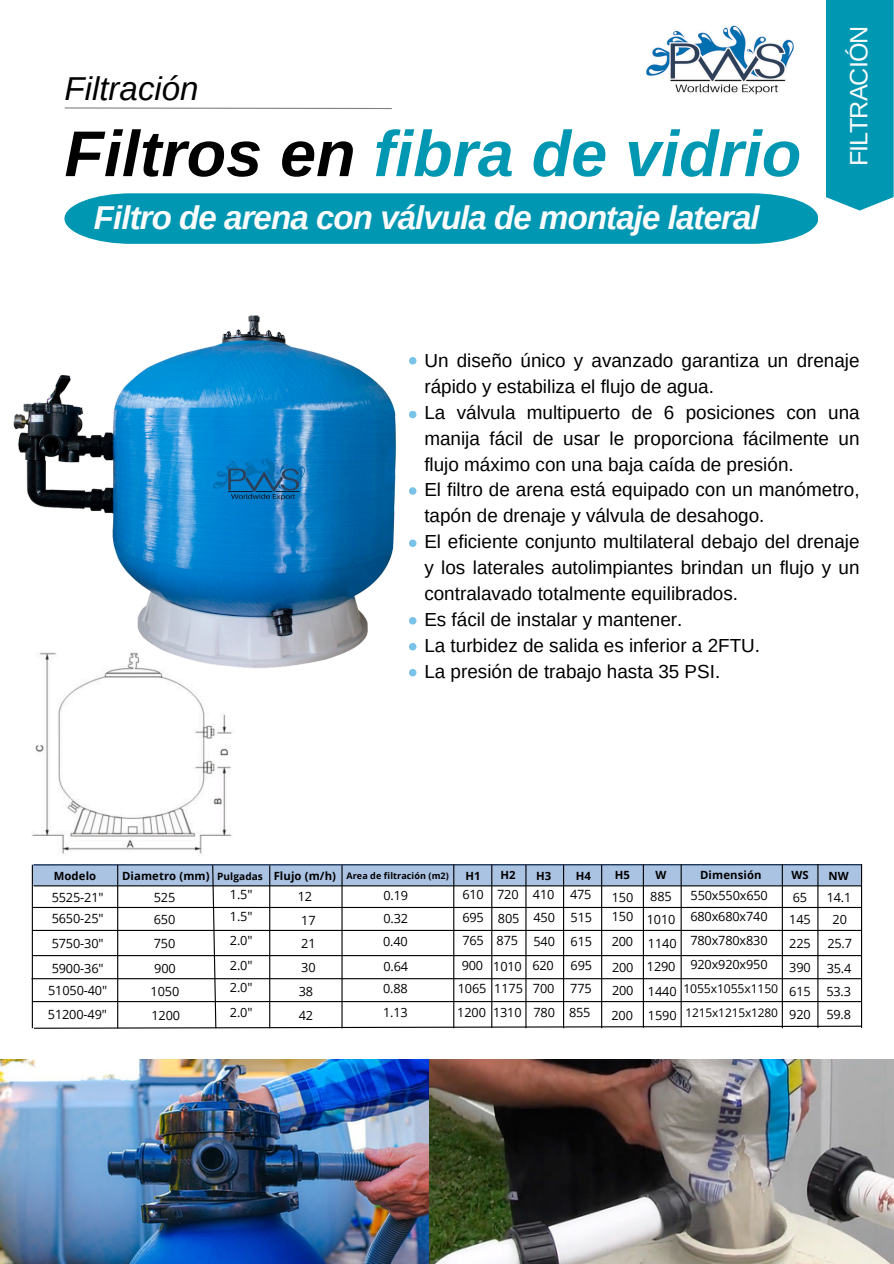
<style>
.page{position:relative;width:894px;height:1264px;background:#fff}
.page>*{position:absolute;margin:0;border:0;box-sizing:border-box;transform-origin:0 0}
.t1{font:italic 700 64.65px "Arimo";color:#0097b2}
.t2{font:italic 700 33px "Arimo";letter-spacing:-.03em;color:#fcfbfc}
.t3{font:italic 33px "Arimo";color:#000}
.t4{font:25.05px "Arimo";letter-spacing:-.04em;color:#fbfbfc}
.t5{font:18.9px/25.8px "Arimo";color:#000}
.t6{font:12.75px "Open Sans";letter-spacing:-.01em;color:#000}
.t7{font:12.3px "Open Sans";letter-spacing:-.01em;color:#000}
.t8{font:12px "Open Sans";letter-spacing:-.01em;color:#000}
.t9{font:700 11.25px "Open Sans";letter-spacing:.01em;color:#000}
.t10{font:700 10.05px "Open Sans";letter-spacing:.01em;color:#000}
.t11{font:700 9px "Open Sans";letter-spacing:.01em;color:#000}
.s1{color:#000}
</style>
<div class="page">
<div style="left:826px;top:0;width:67px;height:210px;background:#0097b2"></div>
<img style="left:646px;top:25px;width:148px;height:70px">
<svg style="left:64px;top:107px;width:328px;height:2px"></svg>
<svg style="left:64px;top:193px;width:754px;height:51px;background:#0b9bb5"></svg>
<img style="left:32px;top:713px;width:200px;height:141px">
<img style="left:428px;top:1059px;width:465px;height:204px">
<img style="left:0;top:1059px;width:428px;height:204px">
<img style="left:13px;top:315px;width:404px;height:398px">
<hr style="left:32px;top:865px;width:1px;height:163px;background:#000">
<svg style="left:33px;top:864px;width:829px;height:165px"></svg>
<hr style="left:453px;top:864px;width:1px;height:164px;background:#000">
<hr style="left:491px;top:864px;width:1px;height:164px;background:#000">
<hr style="left:525px;top:865px;width:1px;height:163px;background:#000">
<hr style="left:563px;top:865px;width:1px;height:163px;background:#000">
<hr style="left:642px;top:864px;width:1px;height:163px;background:#000">
<hr style="left:680px;top:864px;width:1px;height:163px;background:#000">
<hr style="left:860px;top:864px;width:1px;height:163px;background:#000">
<p class="t3" style="left:64px;top:70px;width:136px">Filtración</p>
<h1 class="t1" style="left:64px;top:118px;width:738px"><span class="s1">Filtros en</span> fibra de vidrio</h1>
<h3 class="t2" style="left:94px;top:199px;width:667px">Filtro de arena con válvula de montaje lateral</h3>
<p class="t4" style="left:844px;top:166px;width:142px;rotate:-90deg">FILTRACIÓN</p>
<h2 class="t5" style="left:424px;top:347px;width:436px">Un diseño único y avanzado garantiza un drenaje rápido y estabiliza el flujo de agua.<br>La válvula multipuerto de 6 posiciones con una manija fácil de usar le proporciona fácilmente un flujo máximo con una baja caída de presión.<br>El filtro de arena está equipado con un manómetro, tapón de drenaje y válvula de desahogo.<br>El eficiente conjunto multilateral debajo del drenaje y los laterales autolimpiantes brindan un flujo y un contralavado totalmente equilibrados.<br>Es fácil de instalar y mantener.<br>La turbidez de salida es inferior a 2FTU.<br>La presión de trabajo hasta 35 PSI.</h2>
<p class="t9" style="left:54px;top:867px;width:44px">Modelo</p>
<p class="t9" style="left:122px;top:867px;width:89px">Diametro (mm)</p>
<p class="t10" style="left:217px;top:869px;width:47px">Pulgadas</p>
<p class="t9" style="left:700px;top:867px;width:63px">Dimensión</p>
<p class="t6" style="left:154px;top:888px;width:23px">525</p>
<p class="t6" style="left:230px;top:885px;width:24px">1.5"</p>
<p class="t6" style="left:297px;top:887px;width:16px">12</p>
<p class="t6" style="left:301px;top:911px;width:16px">17</p>
<p class="t6" style="left:301px;top:934px;width:16px">21</p>
<h6 class="t11" style="left:346px;top:869px;width:104px">Area de filtración (m2)</h6>
<h6 class="t9" style="left:465px;top:867px;width:17px">H1</h6>
<h6 class="t9" style="left:500px;top:867px;width:17px">H2</h6>
<h6 class="t9" style="left:536px;top:867px;width:17px">H3</h6>
<p class="t9" style="left:575px;top:867px;width:17px">H4</p>
<h6 class="t9" style="left:614px;top:867px;width:17px">H5</h6>
<h6 class="t9" style="left:655px;top:867px;width:12px">W</h6>
<h6 class="t9" style="left:791px;top:866px;width:19px">WS</h6>
<h6 class="t9" style="left:828px;top:867px;width:22px">NW</h6>
<h6 class="t6" style="left:497px;top:885px;width:23px">720</h6>
<h6 class="t6" style="left:532px;top:885px;width:23px">410</h6>
<h6 class="t6" style="left:570px;top:885px;width:23px">475</h6>
<p class="t6" style="left:826px;top:888px;width:26px">14.1</p>
<p class="t9" style="left:273px;top:867px;width:64px">Flujo (m/h)</p>
<p class="t6" style="left:462px;top:885px;width:23px">610</p>
<p class="t6" style="left:383px;top:886px;width:26px">0.19</p>
<h4 class="t6" style="left:611px;top:888px;width:23px">150</h4>
<p class="t6" style="left:650px;top:887px;width:23px">885</p>
<p class="t6" style="left:690px;top:886px;width:79px">550x550x650</p>
<h5 class="t6" style="left:792px;top:888px;width:16px">65</h5>
<p class="t6" style="left:52px;top:888px;width:53px">5525-21"</p>
<p class="t6" style="left:52px;top:909px;width:53px">5650-25"</p>
<p class="t6" style="left:52px;top:934px;width:53px">5750-30"</p>
<p class="t6" style="left:52px;top:958px;width:53px">5900-36"</p>
<p class="t6" style="left:48px;top:981px;width:60px">51050-40"</p>
<h6 class="t6" style="left:48px;top:1005px;width:60px">51200-49"</h6>
<p class="t6" style="left:690px;top:907px;width:79px">680x680x740</p>
<p class="t6" style="left:690px;top:931px;width:79px">780x780x830</p>
<h6 class="t6" style="left:533px;top:908px;width:23px">450</h6>
<h6 class="t6" style="left:570px;top:908px;width:23px">515</h6>
<h6 class="t6" style="left:611px;top:907px;width:23px">150</h6>
<p class="t6" style="left:533px;top:932px;width:23px">540</p>
<h6 class="t6" style="left:532px;top:956px;width:23px">620</h6>
<h6 class="t6" style="left:533px;top:979px;width:23px">700</h6>
<h6 class="t6" style="left:533px;top:1003px;width:23px">780</h6>
<h6 class="t6" style="left:230px;top:907px;width:24px">1.5"</h6>
<h6 class="t6" style="left:462px;top:908px;width:23px">695</h6>
<h6 class="t6" style="left:462px;top:931px;width:23px">765</h6>
<h6 class="t6" style="left:461px;top:956px;width:23px">900</h6>
<h6 class="t6" style="left:457px;top:979px;width:30px">1065</h6>
<h6 class="t6" style="left:457px;top:1003px;width:30px">1200</h6>
<h6 class="t6" style="left:383px;top:909px;width:26px">0.32</h6>
<h6 class="t6" style="left:383px;top:932px;width:26px">0.40</h6>
<h6 class="t6" style="left:383px;top:957px;width:26px">0.64</h6>
<h6 class="t6" style="left:383px;top:979px;width:26px">0.88</h6>
<p class="t6" style="left:383px;top:1003px;width:26px">1.13</p>
<p class="t6" style="left:498px;top:909px;width:23px">805</p>
<h6 class="t6" style="left:154px;top:910px;width:23px">650</h6>
<h6 class="t6" style="left:154px;top:934px;width:23px">750</h6>
<h6 class="t6" style="left:154px;top:959px;width:23px">900</h6>
<h6 class="t6" style="left:151px;top:982px;width:30px">1050</h6>
<h6 class="t6" style="left:151px;top:1006px;width:30px">1200</h6>
<h6 class="t6" style="left:789px;top:910px;width:23px">145</h6>
<h6 class="t6" style="left:832px;top:910px;width:16px">20</h6>
<h6 class="t6" style="left:789px;top:933px;width:23px">225</h6>
<h6 class="t6" style="left:827px;top:933px;width:26px">25.7</h6>
<h6 class="t6" style="left:789px;top:958px;width:23px">390</h6>
<h6 class="t6" style="left:826px;top:958px;width:26px">35.4</h6>
<p class="t6" style="left:789px;top:981px;width:23px">615</p>
<h6 class="t6" style="left:826px;top:981px;width:26px">53.3</h6>
<h6 class="t6" style="left:789px;top:1005px;width:23px">920</h6>
<h6 class="t6" style="left:826px;top:1005px;width:26px">59.8</h6>
<h6 class="t6" style="left:646px;top:910px;width:30px">1010</h6>
<p class="t6" style="left:647px;top:934px;width:30px">1140</p>
<h6 class="t6" style="left:646px;top:957px;width:30px">1290</h6>
<h6 class="t6" style="left:647px;top:981px;width:30px">1440</h6>
<h6 class="t6" style="left:647px;top:1006px;width:30px">1590</h6>
<p class="t6" style="left:230px;top:931px;width:24px">2.0"</p>
<p class="t6" style="left:230px;top:956px;width:24px">2.0"</p>
<p class="t6" style="left:496px;top:931px;width:23px">875</p>
<p class="t6" style="left:493px;top:956px;width:30px">1010</p>
<p class="t6" style="left:493px;top:1003px;width:30px">1310</p>
<h6 class="t6" style="left:570px;top:932px;width:23px">615</h6>
<p class="t6" style="left:570px;top:956px;width:23px">695</p>
<h6 class="t6" style="left:570px;top:979px;width:23px">775</h6>
<h6 class="t6" style="left:569px;top:1003px;width:23px">855</h6>
<h6 class="t6" style="left:611px;top:932px;width:23px">200</h6>
<p class="t6" style="left:690px;top:955px;width:79px">920x920x950</p>
<p class="t7" style="left:683px;top:980px;width:96px">1055x1055x1150</p>
<p class="t8" style="left:685px;top:1004px;width:94px">1215x1215x1280</p>
<p class="t6" style="left:612px;top:958px;width:23px">200</p>
<p class="t6" style="left:612px;top:981px;width:23px">200</p>
<p class="t6" style="left:611px;top:1006px;width:23px">200</p>
<p class="t6" style="left:301px;top:958px;width:16px">30</p>
<p class="t6" style="left:298px;top:982px;width:16px">38</p>
<p class="t6" style="left:298px;top:1005px;width:16px">42</p>
<h6 class="t6" style="left:230px;top:978px;width:24px">2.0"</h6>
<h6 class="t6" style="left:230px;top:1003px;width:24px">2.0"</h6>
<h6 class="t6" style="left:494px;top:979px;width:30px">1175</h6>
</div>
